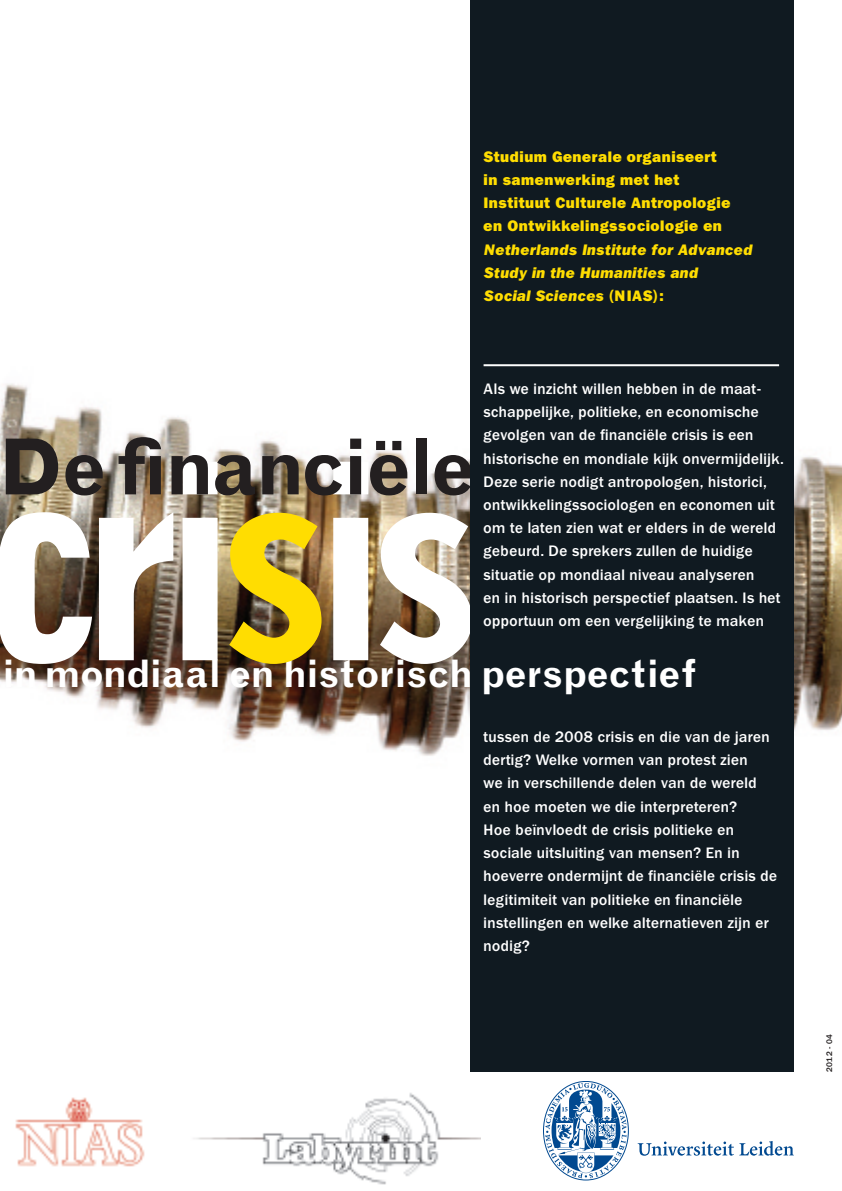
<style>
.page{position:relative;width:842px;height:1191px;background:#fff}
.page>*{position:absolute;margin:0;border:0;box-sizing:border-box;transform-origin:0 0}
.t1{font:900 265.6px "Grotesque";letter-spacing:-.08em;color:#fff}
.t2{font:700 77.4px "Grotesque";letter-spacing:-.04em;color:#231f20}
.t3{font:700 38px "Grotesque";color:#fff}
.t4{font:500 15px/23.2px "Franklin ITCBQ";letter-spacing:.035em;color:#fff}
.t5{font:800 15px/23.2px "Franklin ITCBQ";letter-spacing:.035em;color:#ffdd01}
.t6{font:italic 800 15px/23.2px "Franklin ITCBQ";letter-spacing:.035em;color:#ffdd01}
.t7{font:500 8px "Franklin ITCBQ";letter-spacing:.035em;color:#231f20}
.s1{font-style:normal}
.s2{color:#ffdd01}
</style>
<div class="page">
<img style="left:0;top:383px;width:842px;height:700px">
<svg style="left:638px;top:1141px;width:156px;height:14px"></svg>
<svg style="left:545px;top:1083px;width:82px;height:95px"></svg>
<img style="left:194px;top:1093px;width:287px;height:92px">
<img style="left:15px;top:1097px;width:130px;height:70px">
<div style="left:470px;top:0;width:324px;height:1071px;background:#101a21"></div>
<hr style="left:484px;top:364px;width:295px;height:2px;background:#fff">
<p class="t5" style="left:484px;top:145px;width:248px">Studium Generale organiseert in samenwerking met het<br>Instituut Culturele Antropologie en Ontwikkelingssociologie en</p>
<p class="t6" style="left:484px;top:237px;width:270px">Netherlands Institute for Advanced<br>Study in the Humanities and<br>Social Sciences <span class="s1">(NIAS):</span></p>
<p class="t4" style="left:484px;top:377px;width:301px">Als we inzicht willen hebben in de maat&shy;schappelijke, politieke, en economische gevolgen van de financiële crisis is een historische en mondiale kijk onvermijdelijk.<br>Deze serie nodigt antropologen, historici, ontwikkelingssociologen en economen uit om te laten zien wat er elders in de wereld gebeurd. De sprekers zullen de huidige situatie op mondiaal niveau analyseren<br>en in historisch perspectief plaatsen. Is het opportuun om een vergelijking te maken</p>
<h2 class="t2" style="left:-3px;top:438px;width:480px">De financiële</h2>
<h1 class="t1" style="left:-19px;top:462px;width:499px">cri<span class="s2">s</span>is</h1>
<h3 class="t3" style="left:2px;top:660px;width:696px">in mondiaal en historisch perspectief</h3>
<p class="t4" style="left:484px;top:725px;width:295px">tussen de 2008 crisis en die van de jaren dertig? Welke vormen van protest zien<br>we in verschillende delen van de wereld<br>en hoe moeten we die interpreteren?<br>Hoe beïnvloedt de crisis politieke en sociale uitsluiting van mensen? En in hoeverre ondermijnt de financiële crisis de legitimiteit van politieke en financiële instellingen en welke alternatieven zijn er nodig?</p>
<p class="t7" style="left:825px;top:1071px;width:39px;rotate:-90deg">2012 - 04</p>
</div>
